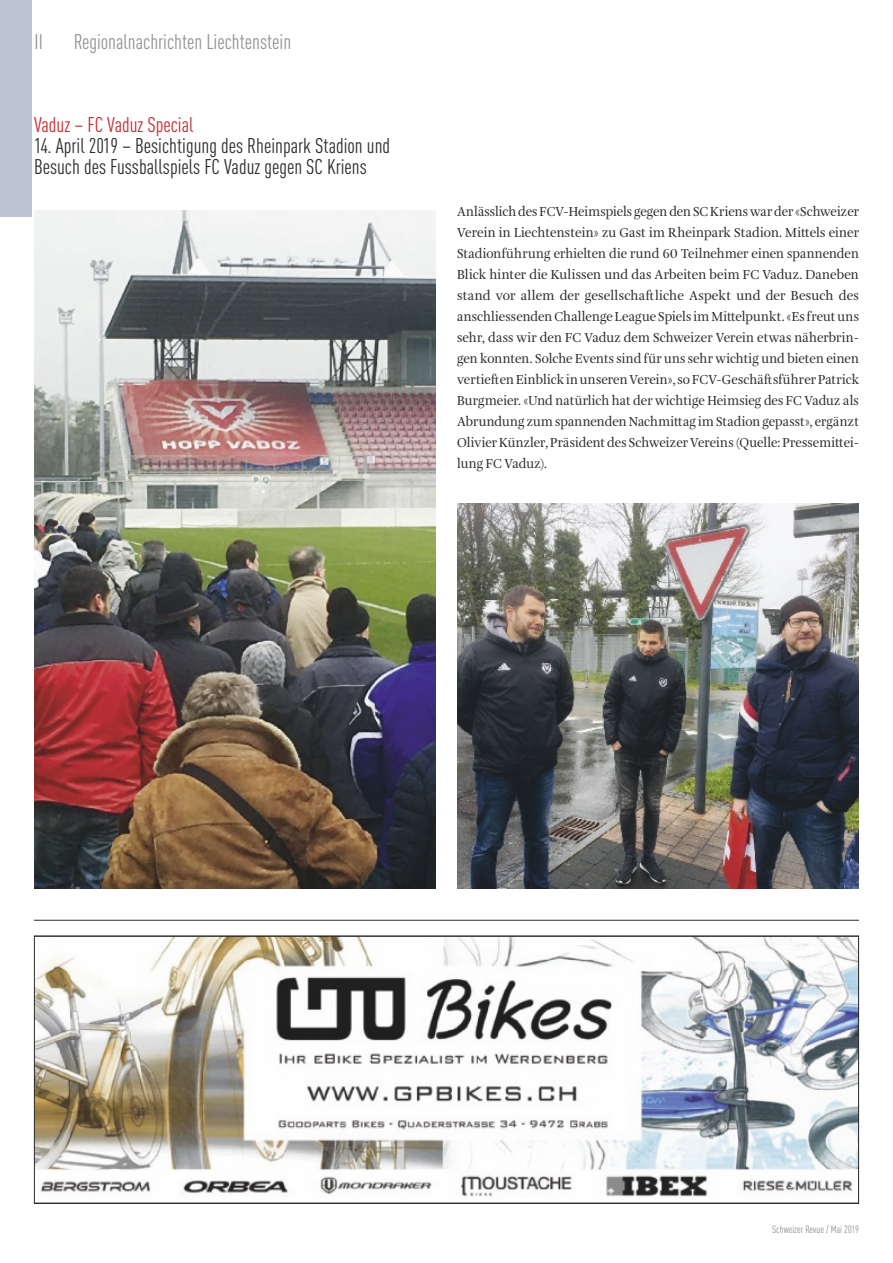
<style>
.page{position:relative;width:893px;height:1263px;background:#fff}
.page>*{position:absolute;margin:0;border:0;box-sizing:border-box;transform-origin:0 0}
.t1{font:condensed 21px/21px "DINOT";color:#2c2c2b}
.t2{font:condensed 21px "DINOT";color:#919291}
.t3{font:condensed 21px "DINOT";color:#c42d34}
.t4{font:13.5px/21px "Amalia Pro";color:#2c2c2b;text-align:justify;scale:.95 1}
.t5{font:condensed 10.5px "DINOT";color:#919291}
</style>
<div class="page">
<div style="left:0;top:0;width:32px;height:216px;background:#bac3d2"></div>
<img style="left:36px;top:938px;width:821px;height:259px">
<hr style="left:34px;top:920px;width:825px;height:1px;background:#2c2c2b">
<img style="left:34px;top:210px;width:402px;height:678px">
<img style="left:457px;top:503px;width:402px;height:385px">
<h1 class="t2" style="left:35px;top:30px;width:10px">II</h1>
<h1 class="t2" style="left:74px;top:30px;width:219px">Regionalnachrichten Liechtenstein</h1>
<h1 class="t3" style="left:34px;top:113px;width:161px">Vaduz – FC Vaduz Special</h1>
<h1 class="t1" style="left:34px;top:135px;width:358px">14. April 2019 – Besichtigung des Rheinpark Stadion und<br>Besuch des Fussballspiels FC Vaduz gegen SC Kriens</h1>
<p class="t4" style="left:457px;top:202px;width:424px">Anlässlich des FCV-Heimspiels gegen den SC Kriens war der «Schweizer Verein in Liechtenstein» zu Gast im Rheinpark Stadion. Mittels einer Stadionführung erhielten die rund 60 Teilnehmer einen spannenden Blick hinter die Kulissen und das Arbeiten beim FC Vaduz. Daneben stand vor allem der gesellschaftliche Aspekt und der Besuch des anschliessenden Challenge League Spiels im Mittelpunkt. «Es freut uns sehr, dass wir den FC Vaduz dem Schweizer Verein etwas näherbrin&shy;gen konnten. Solche Events sind für uns sehr wichtig und bieten einen vertieften Einblick in unseren Verein», so FCV-Geschäftsführer Patrick Burgmeier. «Und natürlich hat der wichtige Heimsieg des FC Vaduz als Abrundung zum spannenden Nachmittag im Stadion gepasst», ergänzt Olivier Künzler, Präsident des Schweizer Vereins (Quelle: Pressemittei&shy;lung FC Vaduz).</p>
<p class="t5" style="left:772px;top:1223px;width:88px">Schweizer Revue / Mai 2019</p>
</div>
